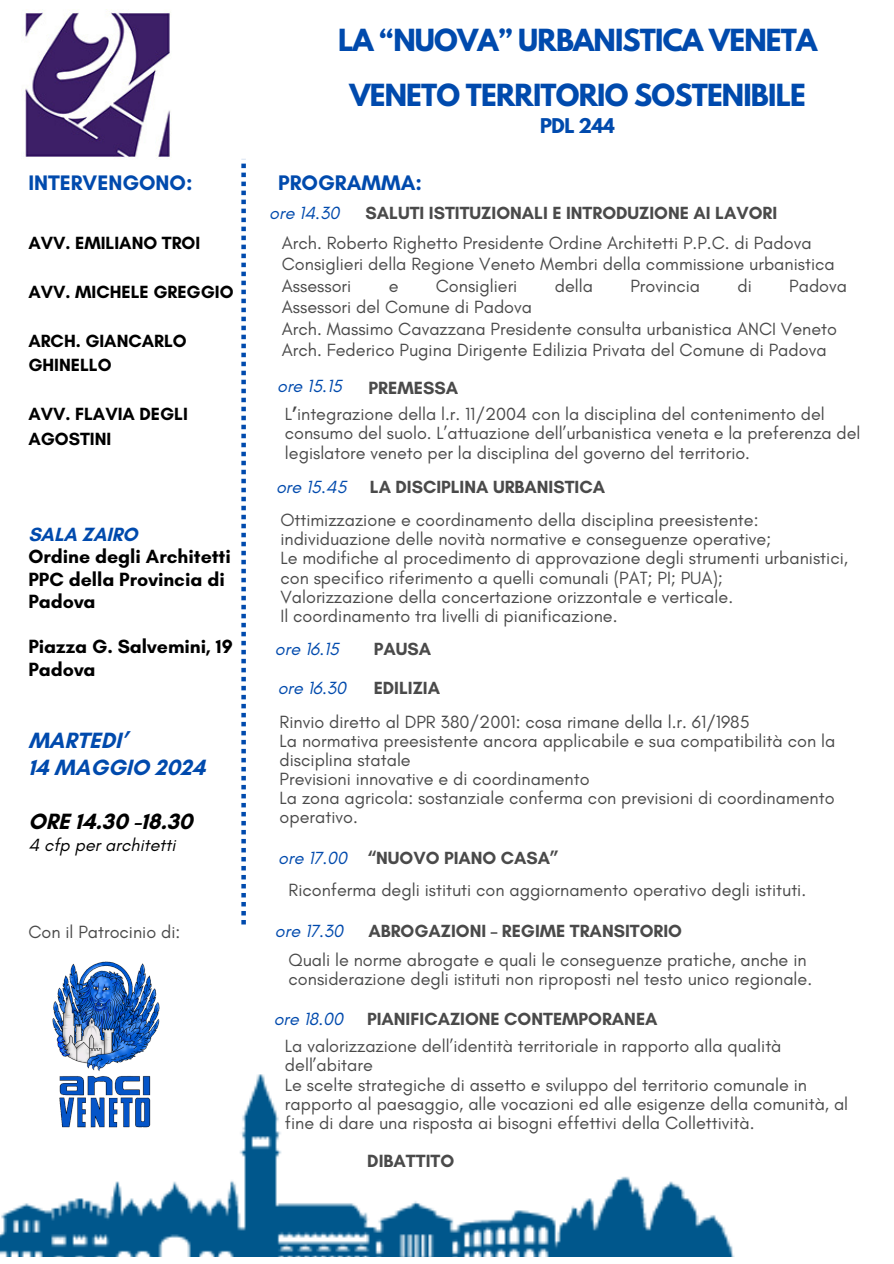
<style>
.page{position:relative;width:894px;height:1264px;background:#fff}
.page>*{position:absolute;margin:0;border:0;box-sizing:border-box;transform-origin:0 0}
.t1{font:700 27px "League Spartan";letter-spacing:-.03em;color:#004aad}
.t2{font:700 22.5px/27px "Glacial Indifference";color:#004aad}
.t3{font:700 22.5px "Glacial Indifference";color:#000}
.t4{font:700 21.45px "Glacial Indifference";color:#004aad}
.t5{font:700 19.5px/22.5px "Glacial Indifference";color:#000}
.t6{font:18px/19.2px "Glacial Indifference";color:#4a4a4a}
.t7{font:700 18px "Glacial Indifference";color:#4a4a4a}
.t8{font:700 18px/24.5px "Glacial Indifference";color:#000}
.t9{font:italic 18px "Glacial Indifference";color:#004aad}
.t10{font:italic 18px "Glacial Indifference";color:#000}
.t11{font:700 18px "League Spartan";letter-spacing:-.03em;color:#004aad}
.s1{color:#004aad}
.s2{font-weight:700}
</style>
<div class="page">
<img style="left:0;top:1074px;width:734px;height:182px">
<svg style="left:241px;top:159px;width:5px;height:765px"></svg>
<img style="left:22px;top:9px;width:149px;height:149px">
<img style="left:22px;top:961px;width:172px;height:201px">
<p class="t4" style="left:28px;top:169px;width:166px">INTERVENGONO:</p>
<p class="t8" style="left:28px;top:230px;width:173px">AVV. EMILIANO TROI</p>
<h3 class="t8" style="left:28px;top:279px;width:207px">AVV. MICHELE GREGGIO</h3>
<p class="t8" style="left:28px;top:328px;width:160px">ARCH. GIANCARLO<br>GHINELLO</p>
<p class="t8" style="left:28px;top:402px;width:161px">AVV. FLAVIA DEGLI<br>AGOSTINI</p>
<h3 class="t5" style="left:28px;top:522px;width:204px"><span class="s1">SALA ZAIRO<br></span>Ordine degli Architetti<br>PPC della Provincia di<br>Padova</h3>
<p class="t5" style="left:28px;top:635px;width:206px">Piazza G. Salvemini, 19<br>Padova</p>
<p class="t2" style="left:28px;top:726px;width:179px">MARTEDI’<br>14 MAGGIO 2024</p>
<p class="t3" style="left:28px;top:807px;width:166px">ORE 14.30 -18.30</p>
<p class="t10" style="left:28px;top:834px;width:149px">4 cfp per architetti</p>
<p class="t6" style="left:28px;top:922px;width:153px">Con il Patrocinio di:</p>
<h2 class="t1" style="left:338px;top:26px;width:480px">LA “NUOVA” URBANISTICA VENETA</h2>
<p class="t1" style="left:349px;top:82px;width:457px">VENETO TERRITORIO SOSTENIBILE</p>
<p class="t11" style="left:540px;top:116px;width:76px">PDL 244</p>
<h3 class="t4" style="left:278px;top:169px;width:145px">PROGRAMMA:</h3>
<h3 class="t9" style="left:269px;top:202px;width:72px">ore 14.30</h3>
<h2 class="t7" style="left:365px;top:202px;width:413px">SALUTI ISTITUZIONALI E INTRODUZIONE AI LAVORI</h2>
<h3 class="t6" style="left:282px;top:233px;width:531px">Arch. Roberto Righetto Presidente Ordine Architetti P.P.C. di Padova</h3>
<h3 class="t6" style="left:282px;top:254px;width:554px">Consiglieri della Regione Veneto Membri della commissione urbanistica</h3>
<h3 class="t6" style="left:282px;top:276px;width:71px">Assessori</h3>
<h3 class="t6" style="left:388px;top:276px;width:11px">e</h3>
<h3 class="t6" style="left:435px;top:276px;width:83px">Consiglieri</h3>
<h3 class="t6" style="left:554px;top:276px;width:40px">della</h3>
<h3 class="t6" style="left:630px;top:276px;width:71px">Provincia</h3>
<h3 class="t6" style="left:737px;top:276px;width:16px">di</h3>
<h3 class="t6" style="left:789px;top:276px;width:59px">Padova</h3>
<h3 class="t6" style="left:282px;top:297px;width:252px">Assessori del Comune di Padova</h3>
<h4 class="t6" style="left:282px;top:319px;width:556px">Arch. Massimo Cavazzana Presidente consulta urbanistica ANCI Veneto</h4>
<h4 class="t6" style="left:282px;top:340px;width:546px">Arch. Federico Pugina Dirigente Edilizia Privata del Comune di Padova</h4>
<p class="t9" style="left:277px;top:375px;width:66px">ore 15.15</p>
<h2 class="t7" style="left:368px;top:377px;width:91px">PREMESSA</h2>
<p class="t6" style="left:285px;top:404px;width:577px">L<span class="s2">’</span>integrazione della l.r. 11/2004 con la disciplina del contenimento del consumo del suolo. L’attuazione dell’urbanistica veneta e la preferenza del legislatore veneto per la disciplina del governo del territorio.</p>
<p class="t9" style="left:276px;top:476px;width:72px">ore 15.45</p>
<h3 class="t7" style="left:370px;top:476px;width:236px">LA DISCIPLINA URBANISTICA</h3>
<h3 class="t6" style="left:280px;top:510px;width:492px">Ottimizzazione e coordinamento della disciplina preesistente: individuazione delle novità normative e conseguenze operative;</h3>
<p class="t6" style="left:280px;top:548px;width:569px">Le modifiche al procedimento di approvazione degli strumenti urbanistici, con specifico riferimento a quelli comunali (PAT; PI; PUA);</p>
<p class="t6" style="left:280px;top:587px;width:454px">Valorizzazione della concertazione orizzontale e verticale.</p>
<p class="t6" style="left:280px;top:606px;width:338px">Il coordinamento tra livelli di pianificazione.</p>
<p class="t9" style="left:275px;top:638px;width:66px">ore 16.15</p>
<h3 class="t7" style="left:373px;top:638px;width:59px">PAUSA</h3>
<p class="t9" style="left:277px;top:677px;width:70px">ore 16.30</p>
<p class="t7" style="left:373px;top:677px;width:68px">EDILIZIA</p>
<h3 class="t6" style="left:279px;top:711px;width:471px">Rinvio diretto al DPR 380/2001: cosa rimane della l.r. 61/1985</h3>
<p class="t6" style="left:279px;top:730px;width:557px">La normativa preesistente ancora applicabile e sua compatibilità con la disciplina statale</p>
<p class="t6" style="left:279px;top:769px;width:311px">Previsioni innovative e di coordinamento</p>
<p class="t6" style="left:279px;top:788px;width:556px">La zona agricola: sostanziale conferma con previsioni di coordinamento operativo.</p>
<p class="t9" style="left:278px;top:846px;width:70px">ore 17.00</p>
<h3 class="t7" style="left:367px;top:847px;width:194px">“NUOVO PIANO CASA”</h3>
<p class="t6" style="left:288px;top:880px;width:519px">Riconferma degli istituti con aggiornamento operativo degli istituti.</p>
<p class="t9" style="left:275px;top:920px;width:70px">ore 17.30</p>
<p class="t7" style="left:368px;top:920px;width:315px">ABROGAZIONI – REGIME TRANSITORIO</p>
<p class="t6" style="left:288px;top:950px;width:525px">Quali le norme abrogate e quali le conseguenze pratiche, anche in considerazione degli istituti non riproposti nel testo unico regionale.</p>
<h3 class="t9" style="left:274px;top:1007px;width:71px">ore 18.00</h3>
<p class="t7" style="left:367px;top:1007px;width:292px">PIANIFICAZIONE CONTEMPORANEA</p>
<p class="t6" style="left:285px;top:1036px;width:498px">La valorizzazione dell’identità territoriale in rapporto alla qualità dell’abitare</p>
<h3 class="t6" style="left:285px;top:1074px;width:564px">Le scelte strategiche di assetto e sviluppo del territorio comunale in rapporto al paesaggio, alle vocazioni ed alle esigenze della comunità, al fine di dare una risposta ai bisogni effettivi della Collettività.</h3>
<p class="t7" style="left:367px;top:1149px;width:88px">DIBATTITO</p>
</div>
